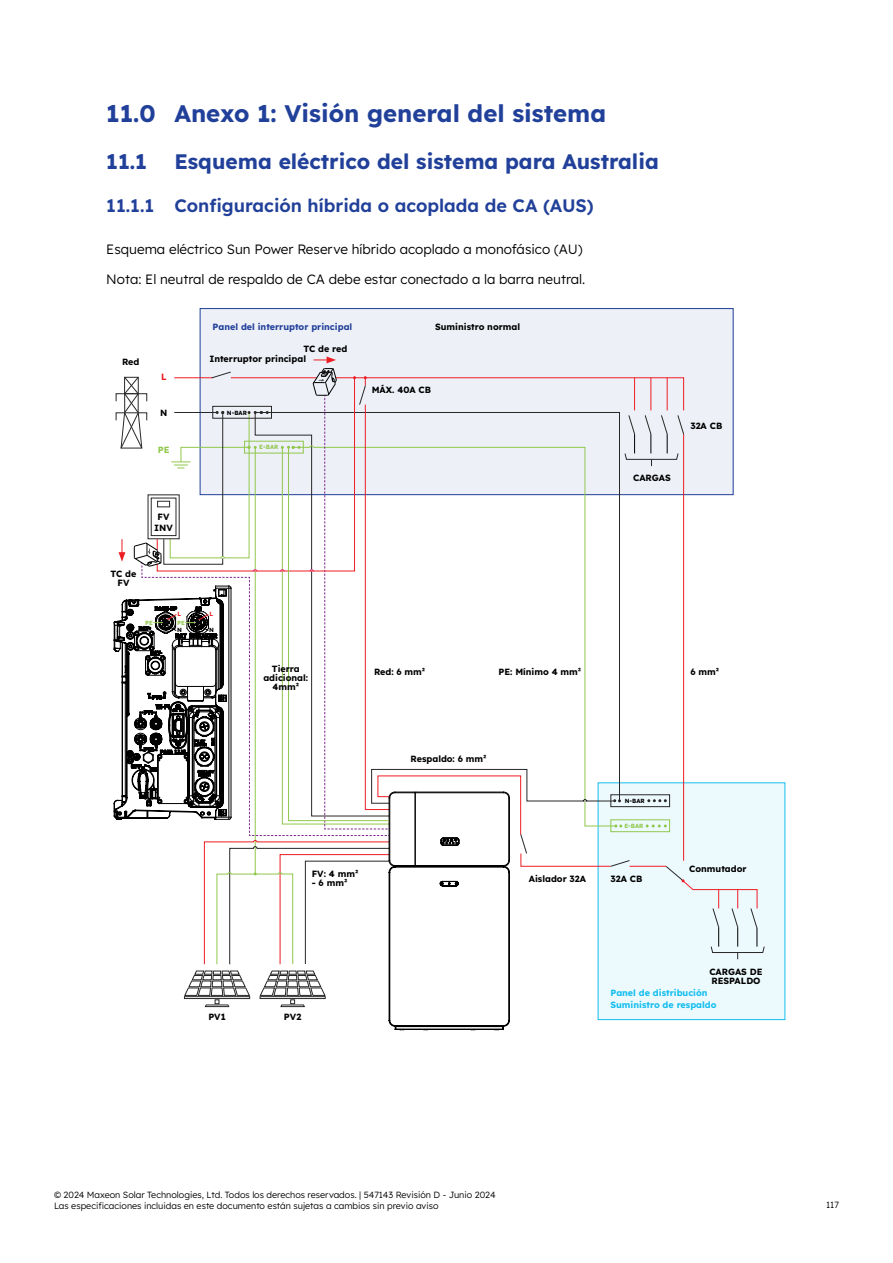
<style>
.page{position:relative;width:893px;height:1263px;background:#fff}
.page>*{position:absolute;margin:0;border:0;box-sizing:border-box;transform-origin:0 0}
.t1{font:700 24px "Lexend Deca";color:#21409a}
.t2{font:700 21px "Lexend Deca";color:#21409a}
.t3{font:600 18px "Lexend Deca";color:#21409a}
.t4{font:300 13.5px/29.5px "Lexend Deca";color:#000}
.t5{font:700 9px/9px "Lexend Deca";color:#000;text-align:center}
.t6{font:300 9px/10.8px "Lexend Deca";color:#000}
.t7{font:700 9px/12px "Lexend Deca";color:#15bef0}
.t8{font:700 9px "Lexend Deca";color:#21409a}
.t9{font:700 9px "Lexend Deca";color:#91c84c}
.t10{font:700 9px "Lexend Deca";color:#ed1d24}
.t11{font:700 6px "Lexend Deca";color:#91c84c}
.t12{font:700 6px "Lexend Deca";color:#000}
.t13{font:700 6px "Lexend Deca";color:#ed1d24}
</style>
<div class="page">
<div style="left:200px;top:309px;width:533px;height:186px;background:#edf0f7"></div>
<div style="left:598px;top:783px;width:187px;height:236px;background:#ecf9fd"></div>
<svg style="left:114px;top:356px;width:651px;height:674px"></svg>
<h1 class="t1" style="left:106px;top:94px;width:501px">11.0 Anexo 1: Visión general del sistema</h1>
<h2 class="t2" style="left:106px;top:144px;width:42px">11.1</h2>
<h2 class="t2" style="left:174px;top:144px;width:486px">Esquema eléctrico del sistema para Australia</h2>
<h3 class="t3" style="left:106px;top:192px;width:489px">11.1.1 Configuración híbrida o acoplada de CA (AUS)</h3>
<h3 class="t4" style="left:106px;top:234px;width:480px">Esquema eléctrico Sun Power Reserve híbrido acoplado a monofásico (AU)<br>Nota: El neutral de respaldo de CA debe estar conectado a la barra neutral.</h3>
<p class="t5" style="left:122px;top:357px;width:19px">Red</p>
<p class="t10" style="left:161px;top:370px;width:7px">L</p>
<p class="t5" style="left:160px;top:407px;width:9px">N</p>
<p class="t9" style="left:158px;top:443px;width:13px">PE</p>
<p class="t5" style="left:111px;top:569px;width:27px">TC de<br>FV</p>
<p class="t5" style="left:154px;top:511px;width:20px;line-height:10.8px">FV<br>INV</p>
<p class="t8" style="left:213px;top:320px;width:141px">Panel del interruptor principal</p>
<p class="t5" style="left:303px;top:344px;width:45px">TC de red</p>
<p class="t5" style="left:209px;top:353px;width:98px">Interruptor principal</p>
<p class="t12" style="left:227px;top:408px;width:22px">N-BAR</p>
<p class="t11" style="left:259px;top:442px;width:21px">E-BAR</p>
<p class="t11" style="left:145px;top:618px;width:9px">PE</p>
<p class="t13" style="left:178px;top:609px;width:5px">L</p>
<p class="t13" style="left:209px;top:609px;width:5px">L</p>
<p class="t12" style="left:177px;top:625px;width:6px">N</p>
<p class="t12" style="left:209px;top:625px;width:6px">N</p>
<p class="t11" style="left:177px;top:618px;width:9px">PE</p>
<p class="t5" style="left:263px;top:664px;width:46px">Tierra adicional:<br>4mm²</p>
<p class="t5" style="left:435px;top:322px;width:87px">Suministro normal</p>
<p class="t5" style="left:372px;top:385px;width:61px">MÁX. 40A CB</p>
<p class="t5" style="left:633px;top:473px;width:39px">CARGAS</p>
<p class="t5" style="left:690px;top:421px;width:33px">32A CB</p>
<p class="t5" style="left:498px;top:666px;width:84px">PE: Mínimo 4 mm²</p>
<p class="t5" style="left:374px;top:666px;width:52px">Red: 6 mm²</p>
<p class="t5" style="left:690px;top:666px;width:30px">6 mm²</p>
<p class="t5" style="left:312px;top:868px;width:48px">FV: 4 mm²</p>
<p class="t5" style="left:312px;top:877px;width:37px">- 6 mm²</p>
<p class="t5" style="left:411px;top:754px;width:77px">Respaldo: 6 mm²</p>
<p class="t12" style="left:625px;top:796px;width:22px">N-BAR</p>
<p class="t11" style="left:624px;top:821px;width:21px">E-BAR</p>
<p class="t5" style="left:529px;top:873px;width:59px">Aislador 32A</p>
<p class="t5" style="left:610px;top:873px;width:33px">32A CB</p>
<p class="t5" style="left:689px;top:864px;width:59px">Conmutador</p>
<p class="t5" style="left:208px;top:1012px;width:19px">PV1</p>
<p class="t5" style="left:284px;top:1012px;width:19px">PV2</p>
<p class="t5" style="left:709px;top:966px;width:55px;text-align:left">CARGAS DE<br>RESPALDO</p>
<p class="t7" style="left:610px;top:986px;width:108px">Panel de distribución<br>Suministro de respaldo</p>
<p class="t6" style="left:54px;top:1189px;width:443px">© 2024 Maxeon Solar Technologies, Ltd. Todos los derechos reservados. | 547143 Revisión D - Junio 2024<br>Las especificaciones incluidas en este documento están sujetas a cambios sin previo aviso</p>
<p class="t6" style="left:826px;top:1199px;width:14px">117</p>
</div>
